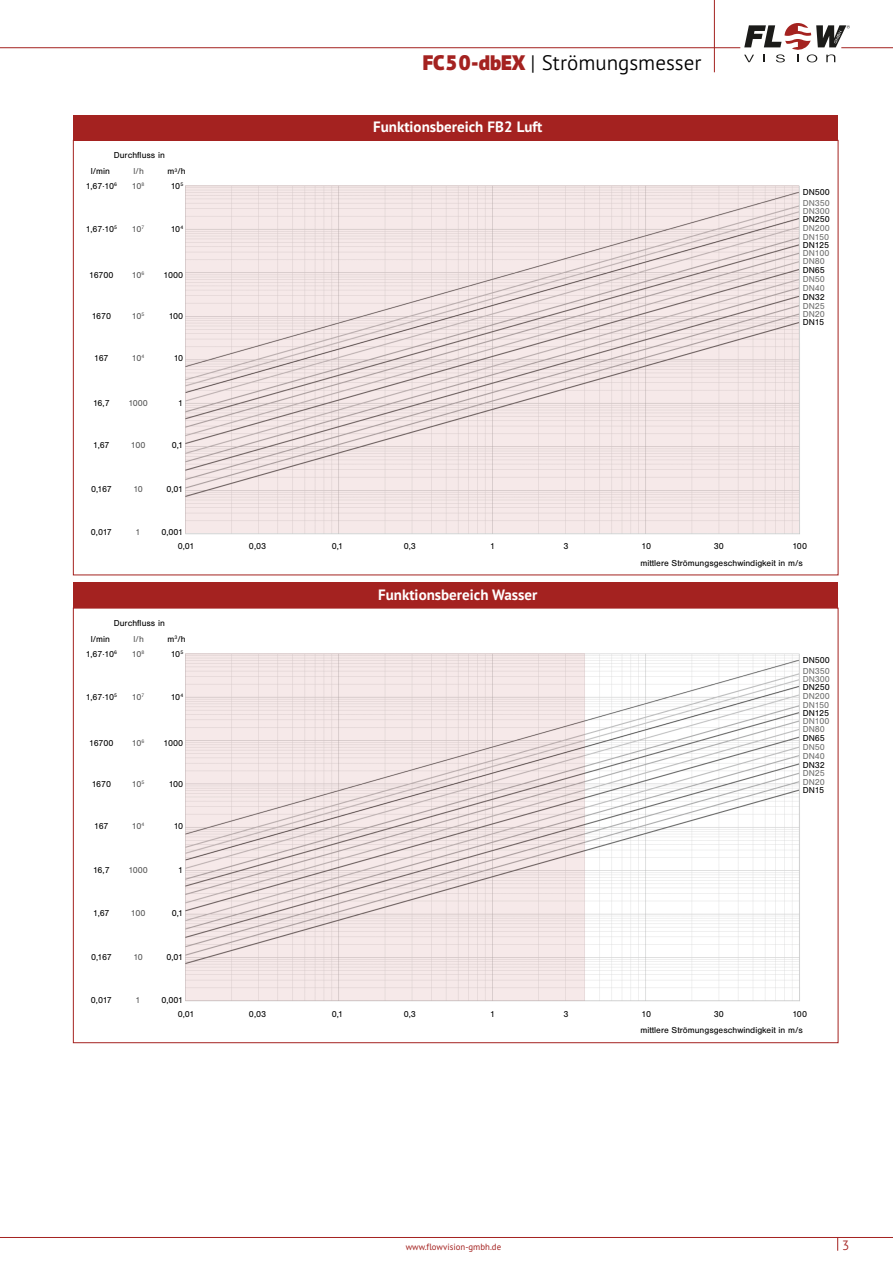
<style>
.page{position:relative;width:893px;height:1263px;background:#fff}
.page>*{position:absolute;margin:0;border:0;box-sizing:border-box;transform-origin:0 0}
.t1{font:300 21px "PT Sans Pro";color:#000}
.t2{font:700 15px "PT Sans Pro";color:#fff}
.t3{font:300 13.5px "PT Sans Pro";color:#a42220}
.t4{font:9px/13.8px "Sans";color:#000}
.t5{font:9px "Sans";color:#6f6f6e}
.t6{font:9px "Sans";letter-spacing:-.055em;color:#565656}
.t7{font:9px "PT Sans Pro";color:#a42220}
.s1{font-weight:900;color:#a42220}
</style>
<div class="page">
<svg style="left:744px;top:23px;width:106px;height:39px"></svg>
<svg style="left:837px;top:1238px;width:1px;height:13px"></svg>
<hr style="left:0;top:1237px;width:893px;height:1px;background:#a42220">
<hr style="left:841px;top:47px;width:52px;height:1px;background:#a42220">
<hr style="left:714px;top:0;width:1px;height:72px;background:#a42220">
<hr style="left:0;top:47px;width:740px;height:1px;background:#a42220">
<div style="left:73px;top:115px;width:765px;height:25px;background:#a42220"></div>
<div style="left:73px;top:583px;width:765px;height:25px;background:#a42220"></div>
<img style="left:185px;top:653px;width:615px;height:349px">
<svg style="left:185px;top:185px;width:614px;height:348px;background:#ede0e0"></svg>
<svg style="left:185px;top:654px;width:400px;height:347px;background:#ede0e0"></svg>
<p class="t4" style="left:114px;top:148px;width:53px">Durchfluss in</p>
<p class="t4" style="left:91px;top:165px;width:21px">l/min</p>
<p class="t6" style="left:134px;top:167px;width:12px">l/h</p>
<p class="t4" style="left:167px;top:165px;width:20px">m<sup>3</sup>/h</p>
<p class="t4" style="left:86px;top:180px;width:33px">1,67·10<sup>6</sup></p>
<p class="t6" style="left:132px;top:181px;width:14px">10<sup>8</sup></p>
<p class="t4" style="left:171px;top:180px;width:14px">10<sup>5</sup></p>
<p class="t4" style="left:86px;top:222px;width:33px">1,67·10<sup>5</sup></p>
<p class="t6" style="left:132px;top:224px;width:14px">10<sup>7</sup></p>
<p class="t4" style="left:171px;top:222px;width:14px">10<sup>4</sup></p>
<p class="t4" style="left:89px;top:268px;width:26px">16700</p>
<p class="t6" style="left:132px;top:270px;width:14px">10<sup>6</sup></p>
<p class="t4" style="left:164px;top:268px;width:21px">1000</p>
<p class="t4" style="left:92px;top:310px;width:21px">1670</p>
<p class="t6" style="left:132px;top:311px;width:14px">10<sup>5</sup></p>
<p class="t4" style="left:169px;top:310px;width:16px">100</p>
<p class="t4" style="left:94px;top:351px;width:16px">167</p>
<p class="t6" style="left:132px;top:353px;width:14px">10<sup>4</sup></p>
<p class="t4" style="left:174px;top:351px;width:11px">10</p>
<p class="t4" style="left:93px;top:396px;width:18px">16,7</p>
<p class="t6" style="left:128px;top:398px;width:21px">1000</p>
<p class="t4" style="left:178px;top:396px;width:7px">1</p>
<p class="t4" style="left:93px;top:439px;width:18px">1,67</p>
<p class="t6" style="left:131px;top:440px;width:16px">100</p>
<p class="t4" style="left:172px;top:439px;width:13px">0,1</p>
<p class="t4" style="left:91px;top:482px;width:22px">0,167</p>
<p class="t6" style="left:133px;top:484px;width:11px">10</p>
<p class="t4" style="left:166px;top:482px;width:18px">0,01</p>
<p class="t4" style="left:91px;top:525px;width:23px">0,017</p>
<p class="t6" style="left:136px;top:527px;width:7px">1</p>
<p class="t4" style="left:178px;top:525px;width:18px;text-indent:-16px">0,001<br>0,01</p>
<p class="t4" style="left:114px;top:616px;width:53px">Durchfluss in</p>
<p class="t4" style="left:91px;top:632px;width:21px">l/min</p>
<p class="t6" style="left:134px;top:634px;width:12px">l/h</p>
<p class="t4" style="left:167px;top:632px;width:20px">m<sup>3</sup>/h</p>
<p class="t4" style="left:86px;top:647px;width:33px">1,67·10<sup>6</sup></p>
<p class="t6" style="left:132px;top:649px;width:14px">10<sup>8</sup></p>
<p class="t4" style="left:171px;top:647px;width:14px">10<sup>5</sup></p>
<p class="t4" style="left:86px;top:690px;width:33px">1,67·10<sup>5</sup></p>
<p class="t6" style="left:132px;top:692px;width:14px">10<sup>7</sup></p>
<p class="t4" style="left:171px;top:690px;width:14px">10<sup>4</sup></p>
<p class="t4" style="left:89px;top:736px;width:26px">16700</p>
<p class="t6" style="left:132px;top:738px;width:14px">10<sup>6</sup></p>
<p class="t4" style="left:164px;top:736px;width:21px">1000</p>
<p class="t4" style="left:92px;top:777px;width:21px">1670</p>
<p class="t6" style="left:132px;top:779px;width:14px">10<sup>5</sup></p>
<p class="t4" style="left:169px;top:777px;width:16px">100</p>
<p class="t4" style="left:94px;top:819px;width:16px">167</p>
<p class="t6" style="left:132px;top:821px;width:14px">10<sup>4</sup></p>
<p class="t4" style="left:174px;top:819px;width:11px">10</p>
<p class="t4" style="left:93px;top:863px;width:18px">16,7</p>
<p class="t6" style="left:128px;top:865px;width:21px">1000</p>
<p class="t4" style="left:178px;top:863px;width:7px">1</p>
<p class="t4" style="left:93px;top:906px;width:18px">1,67</p>
<p class="t6" style="left:131px;top:908px;width:16px">100</p>
<p class="t4" style="left:172px;top:906px;width:13px">0,1</p>
<p class="t4" style="left:91px;top:950px;width:22px">0,167</p>
<p class="t6" style="left:133px;top:952px;width:11px">10</p>
<p class="t4" style="left:166px;top:950px;width:18px">0,01</p>
<p class="t4" style="left:91px;top:993px;width:23px">0,017</p>
<p class="t6" style="left:136px;top:995px;width:7px">1</p>
<p class="t4" style="left:178px;top:993px;width:18px;text-indent:-16px">0,001<br>0,01</p>
<h1 class="t1" style="left:423px;top:49px;width:280px"><span class="s1">FC50-dbEX</span> | Strömungsmesser</h1>
<h2 class="t2" style="left:373px;top:117px;width:171px">Funktionsbereich FB2 Luft</h2>
<p class="t4" style="left:803px;top:186px;width:29px">DN500</p>
<p class="t5" style="left:803px;top:198px;width:29px">DN350</p>
<p class="t5" style="left:803px;top:206px;width:29px">DN300</p>
<p class="t4" style="left:803px;top:212px;width:29px">DN250</p>
<p class="t5" style="left:803px;top:223px;width:29px">DN200</p>
<p class="t5" style="left:803px;top:232px;width:28px">DN150</p>
<p class="t4" style="left:803px;top:238px;width:28px">DN125</p>
<p class="t5" style="left:803px;top:248px;width:28px">DN100</p>
<p class="t5" style="left:803px;top:256px;width:24px">DN80</p>
<p class="t4" style="left:803px;top:263px;width:24px">DN65</p>
<p class="t5" style="left:803px;top:274px;width:24px">DN50</p>
<p class="t5" style="left:803px;top:283px;width:24px">DN40</p>
<p class="t4" style="left:803px;top:290px;width:24px">DN32</p>
<p class="t5" style="left:803px;top:301px;width:24px">DN25</p>
<p class="t5" style="left:803px;top:309px;width:24px">DN20</p>
<p class="t4" style="left:803px;top:316px;width:23px">DN15</p>
<p class="t4" style="left:249px;top:539px;width:19px">0,03</p>
<p class="t4" style="left:332px;top:539px;width:13px">0,1</p>
<p class="t4" style="left:404px;top:539px;width:14px">0,3</p>
<p class="t4" style="left:490px;top:539px;width:7px">1</p>
<p class="t4" style="left:563px;top:539px;width:7px">3</p>
<p class="t4" style="left:641px;top:539px;width:11px">10</p>
<p class="t4" style="left:714px;top:539px;width:12px">30</p>
<p class="t4" style="left:792px;top:539px;width:16px">100</p>
<h2 class="t2" style="left:378px;top:585px;width:161px">Funktionsbereich Wasser</h2>
<p class="t4" style="left:640px;top:556px;width:164px">mittlere Strömungsgeschwindigkeit in m/s</p>
<p class="t4" style="left:803px;top:653px;width:29px">DN500</p>
<p class="t5" style="left:803px;top:666px;width:29px">DN350</p>
<p class="t5" style="left:803px;top:674px;width:29px">DN300</p>
<p class="t4" style="left:803px;top:680px;width:29px">DN250</p>
<p class="t5" style="left:803px;top:691px;width:29px">DN200</p>
<p class="t5" style="left:803px;top:700px;width:28px">DN150</p>
<p class="t4" style="left:803px;top:706px;width:28px">DN125</p>
<p class="t5" style="left:803px;top:716px;width:28px">DN100</p>
<p class="t5" style="left:803px;top:724px;width:24px">DN80</p>
<p class="t4" style="left:803px;top:731px;width:24px">DN65</p>
<p class="t5" style="left:803px;top:742px;width:24px">DN50</p>
<p class="t5" style="left:803px;top:751px;width:24px">DN40</p>
<p class="t4" style="left:803px;top:758px;width:24px">DN32</p>
<p class="t5" style="left:803px;top:768px;width:24px">DN25</p>
<p class="t5" style="left:803px;top:777px;width:24px">DN20</p>
<p class="t4" style="left:803px;top:783px;width:23px">DN15</p>
<p class="t4" style="left:249px;top:1007px;width:19px">0,03</p>
<p class="t4" style="left:332px;top:1007px;width:13px">0,1</p>
<p class="t4" style="left:404px;top:1007px;width:14px">0,3</p>
<p class="t4" style="left:490px;top:1007px;width:7px">1</p>
<p class="t4" style="left:563px;top:1007px;width:7px">3</p>
<p class="t4" style="left:641px;top:1007px;width:11px">10</p>
<p class="t4" style="left:714px;top:1007px;width:12px">30</p>
<p class="t4" style="left:792px;top:1007px;width:16px">100</p>
<p class="t4" style="left:640px;top:1024px;width:164px">mittlere Strömungsgeschwindigkeit in m/s</p>
<p class="t7" style="left:406px;top:1241px;width:97px">www.flowvision-gmbh.de</p>
<h3 class="t3" style="left:842px;top:1236px;width:9px">3</h3>
</div>
